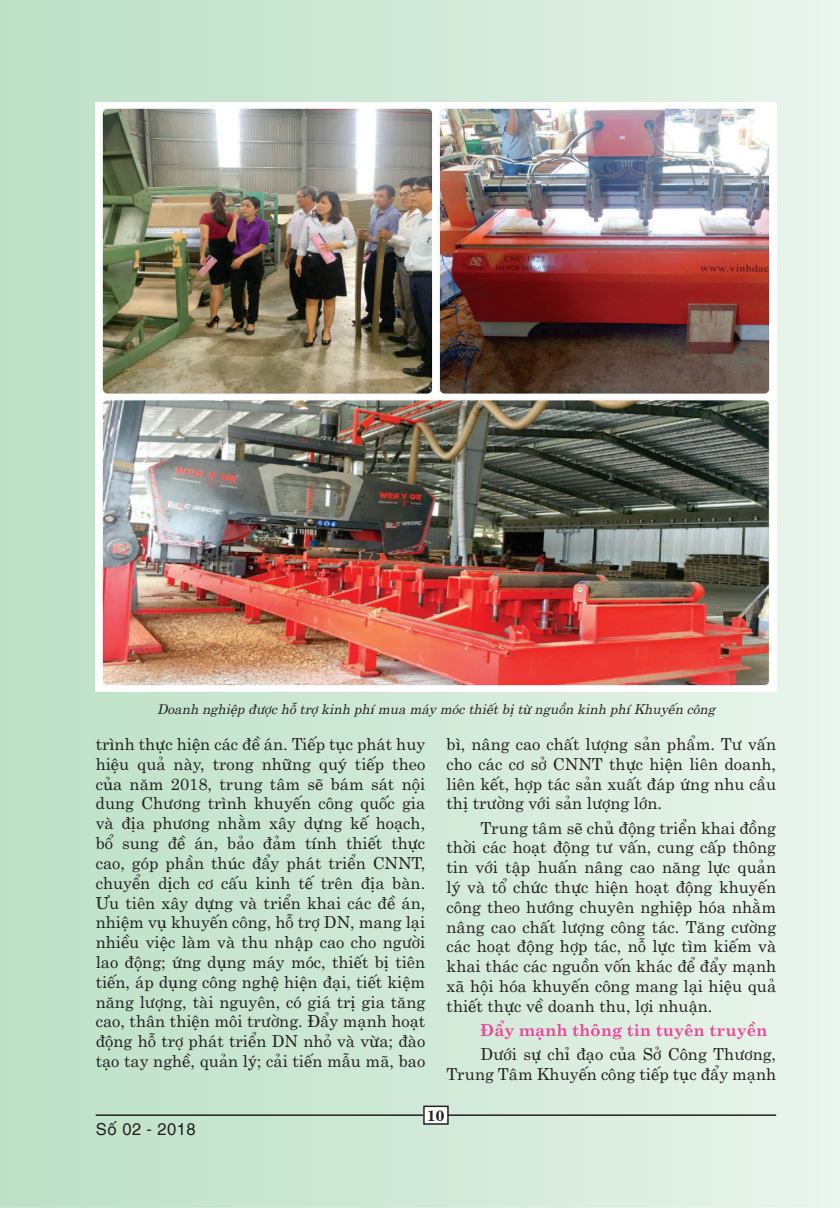
<style>
.page{position:relative;width:840px;height:1208px;background:#fff}
.page>*{position:absolute;margin:0;border:0;box-sizing:border-box;transform-origin:0 0}
.t1{font:16.5px/19.8px "UTM Centur";color:#231f20;text-align:justify}
.t2{font:700 16.5px "UTM Centur";color:#ed4599}
.t3{font:16.5px "VNI Helve";color:#231f20}
.t4{font:15px "VNI Centur Bold";color:#231f20}
.t5{font:italic 13.5px "UTM Centur";color:#231f20}
</style>
<div class="page">
<img style="left:0;top:0;width:840px;height:1208px">
<hr style="left:96px;top:1114px;width:680px;height:2px;background:#231f20">
<div style="left:424px;top:1106px;width:24px;height:18px;background:#fff"></div>
<div style="left:423px;top:1105px;width:26px;height:19px;border:2px solid #231f20"></div>
<img style="left:96px;top:102px;width:680px;height:589px">
<p class="t5" style="left:157px;top:698px;width:559px">Doanh nghiệp được hỗ trợ kinh phí mua máy móc thiết bị từ nguồn kinh phí Khuyến công</p>
<p class="t1" style="left:96px;top:732px;width:331px">trình thực hiện các đề án. Tiếp tục phát huy hiệu quả này, trong những quý tiếp theo của năm 2018, trung tâm sẽ bám sát nội dung Chương trình khuyến công quốc gia và địa phương nhằm xây dựng kế hoạch, bổ sung đề án, bảo đảm tính thiết thực cao, góp phần thúc đẩy phát triển CNNT, chuyển dịch cơ cấu kinh tế trên địa bàn.<br>Ưu tiên xây dựng và triển khai các đề án, nhiệm vụ khuyến công, hỗ trợ DN, mang lại nhiều việc làm và thu nhập cao cho người lao động; ứng dụng máy móc, thiết bị tiên tiến, áp dụng công nghệ hiện đại, tiết kiệm năng lượng, tài nguyên, có giá trị gia tăng cao, thân thiện môi trường. Đẩy mạnh hoạt động hỗ trợ phát triển DN nhỏ và vừa; đào tạo tay nghề, quản lý; cải tiến mẫu mã, bao</p>
<p class="t1" style="left:446px;top:732px;width:331px">bì, nâng cao chất lượng sản phẩm. Tư vấn cho các cơ sở CNNT thực hiện liên doanh, liên kết, hợp tác sản xuất đáp ứng nhu cầu thị trường với sản lượng lớn.</p>
<p class="t1" style="left:446px;top:815px;width:331px;text-indent:34px">Trung tâm sẽ chủ động triển khai đồng thời các hoạt động tư vấn, cung cấp thông tin với tập huấn nâng cao năng lực quản lý và tổ chức thực hiện hoạt động khuyến công theo hướng chuyên nghiệp hóa nhằm nâng cao chất lượng công tác. Tăng cường các hoạt động hợp tác, nỗ lực tìm kiếm và khai thác các nguồn vốn khác để đẩy mạnh xã hội hóa khuyến công mang lại hiệu quả thiết thực về doanh thu, lợi nhuận.</p>
<p class="t2" style="left:480px;top:1015px;width:288px">Đẩy mạnh thông tin tuyên truyền</p>
<p class="t1" style="left:446px;top:1042px;width:331px;text-align:right">Dưới sự chỉ đạo của Sở Công Thương,<br>Trung Tâm Khuyến công tiếp tục đẩy mạnh</p>
<p class="t3" style="left:96px;top:1116px;width:102px">Soá 02 - 2018</p>
<p class="t4" style="left:427px;top:1102px;width:19px">10</p>
</div>
